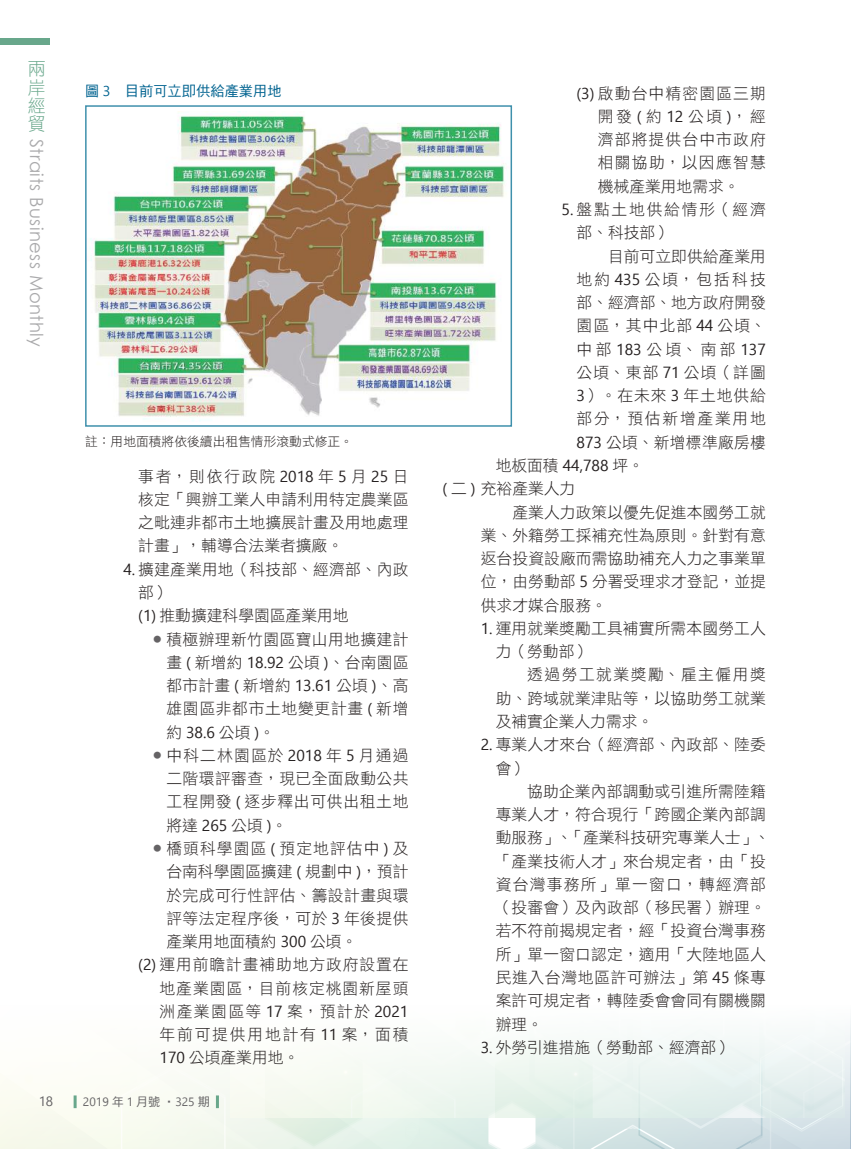
<style>
.page{position:relative;width:851px;height:1149px;background:#fff}
.page>*{position:absolute;margin:0;border:0;box-sizing:border-box;transform-origin:0 0}
.t1{font:18px "Century Gothic";letter-spacing:.025em;color:#aaaaac}
.t2{font:18px/18.5px "DF Hei Std W3";color:#68a78b;text-align:justify}
.t3{font:15.75px/23.2px "DF Hei Std W3";letter-spacing:.01em;color:#241f1f;text-align:justify}
.t4{font:15.75px/23.2px "DF Hei Std W3";letter-spacing:.115em;color:#241f1f}
.t5{font:15.75px "DF Hei Std W3";letter-spacing:.03em;color:#241f1f}
.t6{font:15.75px "DF Hei Std W3";letter-spacing:.06em;color:#241f1f}
.t7{font:15.75px "DF Hei Std W3";letter-spacing:.055em;color:#241f1f}
.t8{font:15.75px "DF Hei Std W3";letter-spacing:.09em;color:#241f1f}
.t9{font:15.75px "DF Hei Std W3";letter-spacing:.07em;color:#241f1f}
.t10{font:15.75px "Ebrima";color:#241f1f}
.t11{font:14.25px "DF Hei Std W5";color:#006390}
.t12{font:13.5px "Ebrima";color:#656365}
.t13{font:12.75px "DF Hei Std W3";color:#241f1f}
.t14{font:12px "Nirmala UI";color:#656365}
.s1{font-family:"Nirmala UI"}
.s2{font-family:"Ebrima"}
.s3{font-family:"DF Hei Std W3"}
.s4{font-family:"DF Hei Std W5"}
</style>
<div class="page">
<div style="left:0;top:38px;width:50px;height:7px;background:#68a78b"></div>
<svg style="left:0;top:1018px;width:851px;height:131px"></svg>
<img style="left:89px;top:111px;width:416px;height:310px">
<div style="left:85px;top:105px;width:427px;height:321px;border:2px solid #3f90ac"></div>
<p class="t2" style="left:28px;top:59px;width:19px">兩岸經貿</p>
<p class="t1" style="left:49px;top:139px;width:209px;rotate:90deg">Straits Business Monthly</p>
<p class="t11" style="left:85px;top:83px;width:198px">圖 <span class="s1">3</span> 目前可立即供給產業用地</p>
<p class="t13" style="left:85px;top:434px;width:269px">註：用地面積將依後續出租售情形滾動式修正。</p>
<p class="t3" style="left:138px;top:464px;width:272px">事者，則依行政院 <span class="s2">2018</span> 年 <span class="s2">5</span> 月 <span class="s2">25</span> 日核定「興辦工業人申請利用特定農業區之毗連非都市土地擴展計畫及用地處理計畫」，輔導合法業者擴廠。</p>
<p class="t3" style="left:138px;top:557px;width:272px;text-align:left;text-indent:-15px"><span class="s2">4.</span> 擴建產業用地（科技部、經濟部、內政部）<br><span class="s2">(1)</span> 推動擴建科學園區產業用地</p>
<p class="t3" style="left:166px;top:626px;width:243px;text-indent:-13px"><sup>●</sup> 積極辦理新竹園區寶山用地擴建計畫 <span class="s2">(</span> 新增約 <span class="s2">18.92</span> 公頃 <span class="s2">)</span>、台南園區都市計畫 <span class="s2">(</span> 新增約 <span class="s2">13.61</span> 公頃 <span class="s2">)</span>、高雄園區非都市土地變更計畫 <span class="s2">(</span> 新增</p>
<p class="t10" style="left:166px;top:720px;width:110px"><span class="s3">約</span> 38.6 <span class="s3">公頃</span> )<span class="s3">。</span></p>
<p class="t3" style="left:166px;top:743px;width:243px;text-indent:-13px"><sup>●</sup> 中科二林園區於 <span class="s2">2018</span> 年 <span class="s2">5</span> 月通過二階環評審查，現已全面啟動公共工程開發 <span class="s2">(</span> 逐步釋出可供出租土地將達 <span class="s2">265</span> 公頃 <span class="s2">)</span>。</p>
<p class="t9" style="left:154px;top:839px;width:256px"><sup>●</sup> 橋頭科學園區 <span class="s2">(</span> 預定地評估中 <span class="s2">)</span> 及</p>
<p class="t3" style="left:166px;top:859px;width:243px">台南科學園區擴建 <span class="s2">(</span> 規劃中 <span class="s2">)</span>，預計</p>
<p class="t5" style="left:166px;top:886px;width:243px">於完成可行性評估、籌設計畫與環</p>
<p class="t5" style="left:166px;top:909px;width:243px">評等法定程序後，可於 <span class="s2">3</span> 年後提供</p>
<p class="t3" style="left:166px;top:929px;width:192px">產業用地面積約 <span class="s2">300</span> 公頃。</p>
<p class="t7" style="left:138px;top:955px;width:272px"><span class="s2">(2)</span> 運用前瞻計畫補助地方政府設置在</p>
<p class="t6" style="left:159px;top:979px;width:250px">地產業園區，目前核定桃園新屋頭</p>
<p class="t8" style="left:159px;top:1002px;width:250px">洲產業園區等 <span class="s2">17</span> 案，預計於 <span class="s2">2021</span></p>
<p class="t4" style="left:159px;top:1022px;width:250px">年前可提供用地計有 <span class="s2">11</span> 案，面積</p>
<p class="t3" style="left:159px;top:1045px;width:141px"><span class="s2">170</span> 公頃產業用地。</p>
<p class="t12" style="left:39px;top:1091px;width:16px">18</p>
<p class="t14" style="left:83px;top:1091px;width:128px">2019 <span class="s4">年</span> 1 <span class="s4">月號 ‧</span>325 <span class="s4">期</span></p>
<p class="t3" style="left:597px;top:81px;width:169px;text-indent:-21px"><span class="s2">(3)</span> 啟動台中精密園區三期開發<span class="s2">(</span>約<span class="s2">12</span>公頃<span class="s2">)</span>，經濟部將提供台中市政府相關協助，以因應智慧機械產業用地需求。</p>
<p class="t4" style="left:576px;top:197px;width:191px;text-indent:-15px"><span class="s2">5.</span> 盤點土地供給情形（經濟部、科技部）</p>
<p class="t3" style="left:608px;top:244px;width:159px">目前可立即供給產業用</p>
<p class="t3" style="left:576px;top:267px;width:191px">地約 <span class="s2">435</span> 公頃，包括科技</p>
<p class="t3" style="left:576px;top:290px;width:191px">部、經濟部、地方政府開發</p>
<p class="t3" style="left:576px;top:314px;width:191px">園區，其中北部 <span class="s2">44</span> 公頃、</p>
<p class="t3" style="left:576px;top:337px;width:191px">中部<span class="s2">183</span>公頃、南部<span class="s2">137</span></p>
<p class="t3" style="left:576px;top:360px;width:191px">公頃、東部 <span class="s2">71</span> 公頃（詳圖</p>
<p class="t6" style="left:576px;top:387px;width:191px"><span class="s2">3</span>）。在未來 <span class="s2">3</span> 年土地供給</p>
<p class="t4" style="left:576px;top:407px;width:191px">部分，預估新增產業用地</p>
<p class="t3" style="left:576px;top:430px;width:191px"><span class="s2">873</span> 公頃、新增標準廠房樓</p>
<p class="t3" style="left:495px;top:453px;width:150px">地板面積 <span class="s2">44,788</span> 坪。</p>
<p class="t3" style="left:442px;top:476px;width:134px"><span class="s2">(</span> 二 <span class="s2">)</span> 充裕產業人力</p>
<p class="t3" style="left:512px;top:500px;width:255px">產業人力政策以優先促進本國勞工就</p>
<p class="t3" style="left:480px;top:523px;width:286px">業、外籍勞工採補充性為原則。針對有意</p>
<p class="t3" style="left:480px;top:546px;width:286px">返台投資設廠而需協助補充人力之事業單</p>
<p class="t3" style="left:480px;top:569px;width:286px">位，由勞動部 <span class="s2">5</span> 分署受理求才登記，並提</p>
<p class="t3" style="left:480px;top:593px;width:127px">供求才媒合服務。</p>
<p class="t3" style="left:495px;top:616px;width:272px;text-indent:-15px"><span class="s2">1.</span> 運用就業獎勵工具補實所需本國勞工人力（勞動部）</p>
<p class="t3" style="left:495px;top:662px;width:271px;text-indent:31px">透過勞工就業獎勵、雇主僱用獎助、跨域就業津貼等，以協助勞工就業及補實企業人力需求。</p>
<p class="t3" style="left:495px;top:732px;width:272px;text-indent:-15px"><span class="s2">2.</span> 專業人才來台（經濟部、內政部、陸委會）</p>
<p class="t3" style="left:495px;top:779px;width:275px;text-align:left;text-indent:31px">協助企業內部調動或引進所需陸籍專業人才，符合現行「跨國企業內部調動服務」、「產業科技研究專業人士」、「產業技術人才」來台規定者，由「投資台灣事務所」單一窗口，轉經濟部（投審會）及內政部（移民署）辦理。若不符前揭規定者，經「投資台灣事務所」單一窗口認定，適用「大陸地區人民進入台灣地區許可辦法」第 <span class="s2">45</span> 條專案許可規定者，轉陸委會會同有關機關辦理。</p>
<p class="t3" style="left:480px;top:1034px;width:253px"><span class="s2">3.</span> 外勞引進措施（勞動部、經濟部）</p>
</div>
